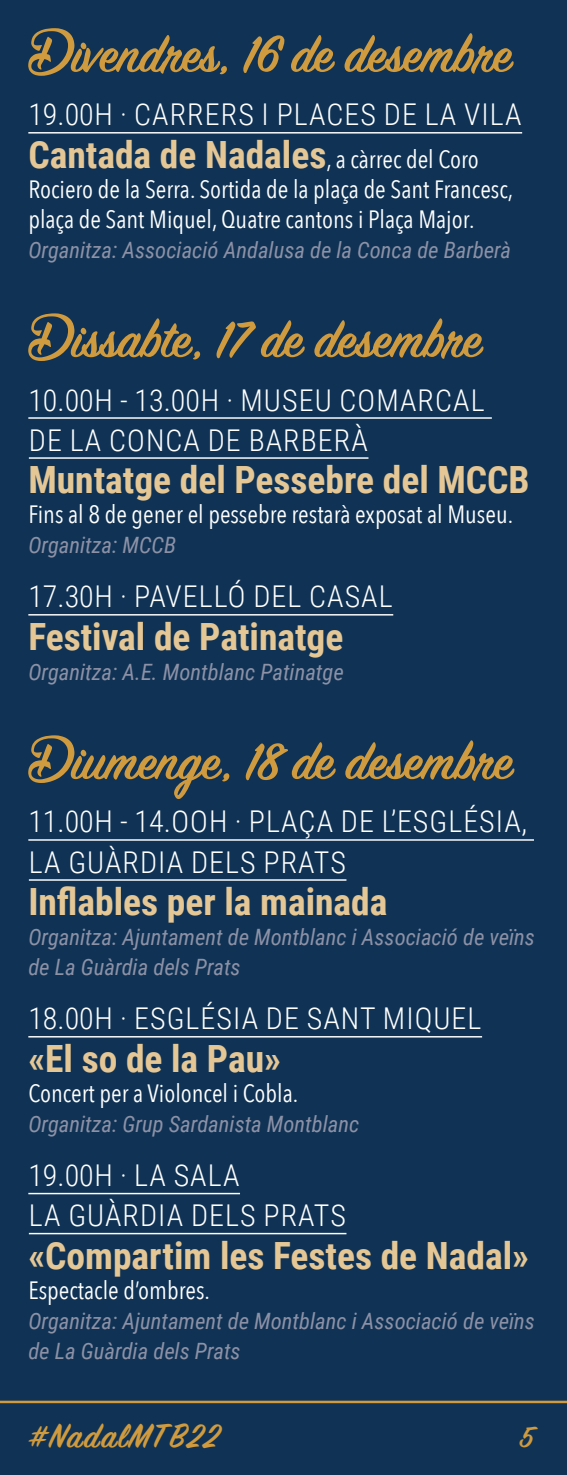
<style>
.page{position:relative;width:567px;height:1475px;background:#fff}
.page>*{position:absolute;margin:0;border:0;box-sizing:border-box;transform-origin:0 0}
.t1{font:600 57.5px "Sign Painter House Script";color:#d09b3e}
.t2{font:700 37.5px "Roboto Condensed";color:#e5c796}
.t3{font:600 37.5px "Sign Painter House Script";letter-spacing:.05em;color:#d09b3e}
.t4{font:600 32.5px "Sign Painter House Script";color:#d09b3e}
.t5{font:300 30px/40px "Roboto Condensed";letter-spacing:.035em;color:#fff}
.t6{font:25px/30px "Avenir Next Condensed";color:#fff}
.t7{font:italic 22.5px/30px "Roboto Condensed";color:#8d91a6}
.s1{font-family:"Amontillados";font-weight:400;font-size:100px}
.s2{font-family:"Avenir Next Condensed";font-weight:400;font-size:25px;color:#fff}
</style>
<div class="page">
<div style="left:0;top:0;width:567px;height:1474px;background:#103355"></div>
<hr style="left:0;top:1400px;width:567px;height:2px;background:#d09b3e">
<hr style="left:28px;top:132px;width:494px;height:1px;background:#fff">
<hr style="left:28px;top:417px;width:464px;height:1px;background:#fff">
<hr style="left:29px;top:457px;width:339px;height:1px;background:#fff">
<hr style="left:28px;top:614px;width:365px;height:1px;background:#fff">
<hr style="left:28px;top:839px;width:506px;height:1px;background:#fff">
<hr style="left:29px;top:879px;width:317px;height:1px;background:#fff">
<hr style="left:28px;top:1035px;width:454px;height:2px;background:#fff">
<hr style="left:28px;top:1192px;width:212px;height:2px;background:#fff">
<hr style="left:29px;top:1232px;width:317px;height:2px;background:#fff">
<h1 class="t1" style="left:28px;top:19px;width:485px"><span class="s1">D</span>ivendres, 16 de desembre</h1>
<h3 class="t5" style="left:28px;top:93px;width:495px">19.00H · CARRERS I PLACES DE LA VILA</h3>
<h2 class="t2" style="left:28px;top:128px;width:452px">Cantada de Nadales<span class="s2">, a càrrec del Coro</span></h2>
<p class="t6" style="left:28px;top:173px;width:486px">Rociero de la Serra. Sortida de la plaça de Sant Francesc, plaça de Sant Miquel, Quatre cantons i Plaça Major.</p>
<p class="t7" style="left:28px;top:234px;width:484px">Organitza: Associació Andalusa de la Conca de Barberà</p>
<h1 class="t1" style="left:28px;top:304px;width:455px"><span class="s1">D</span>issabte, 17 de desembre</h1>
<h3 class="t5" style="left:28px;top:378px;width:458px">10.00H - 13.00H · MUSEU COMARCAL<br>DE LA CONCA DE BARBERÀ</h3>
<h2 class="t2" style="left:28px;top:453px;width:503px">Muntatge del Pessebre del MCCB</h2>
<p class="t6" style="left:28px;top:498px;width:486px">Fins al 8 de gener el pessebre restarà exposat al Museu.</p>
<p class="t7" style="left:28px;top:529px;width:149px">Organitza: MCCB</p>
<h3 class="t5" style="left:28px;top:575px;width:366px">17.30H · PAVELLÓ DEL CASAL</h3>
<h2 class="t2" style="left:28px;top:610px;width:317px">Festival de Patinatge</h2>
<p class="t7" style="left:28px;top:656px;width:317px">Organitza: A.E. Montblanc Patinatge</p>
<h1 class="t1" style="left:28px;top:726px;width:486px"><span class="s1">D</span>iumenge, 18 de desembre</h1>
<h3 class="t5" style="left:28px;top:800px;width:500px">11.00H - 14.OOH · PLAÇA DE L’ESGLÉSIA,<br>LA GUÀRDIA DELS PRATS</h3>
<h2 class="t2" style="left:28px;top:875px;width:361px">Inflables per la mainada</h2>
<p class="t7" style="left:28px;top:921px;width:508px">Organitza: Ajuntament de Montblanc i Associació de veïns de La Guàrdia dels Prats</p>
<h3 class="t5" style="left:28px;top:997px;width:455px">18.00H · ESGLÉSIA DE SANT MIQUEL</h3>
<h2 class="t2" style="left:28px;top:1032px;width:254px">«El so de la Pau»</h2>
<p class="t6" style="left:28px;top:1076px;width:271px">Concert per a Violoncel i Cobla.</p>
<p class="t7" style="left:28px;top:1107px;width:332px">Organitza: Grup Sardanista Montblanc</p>
<h3 class="t5" style="left:28px;top:1154px;width:319px">19.00H · LA SALA<br>LA GUÀRDIA DELS PRATS</h3>
<h2 class="t2" style="left:28px;top:1228px;width:502px">«Compartim les Festes de Nadal»</h2>
<p class="t6" style="left:28px;top:1273px;width:183px">Espectacle d’ombres.</p>
<p class="t7" style="left:28px;top:1304px;width:508px">Organitza: Ajuntament de Montblanc i Associació de veïns de La Guàrdia dels Prats</p>
<h2 class="t3" style="left:28px;top:1412px;width:193px">#NadalMTB22</h2>
<h3 class="t4" style="left:519px;top:1417px;width:15px">5</h3>
</div>
